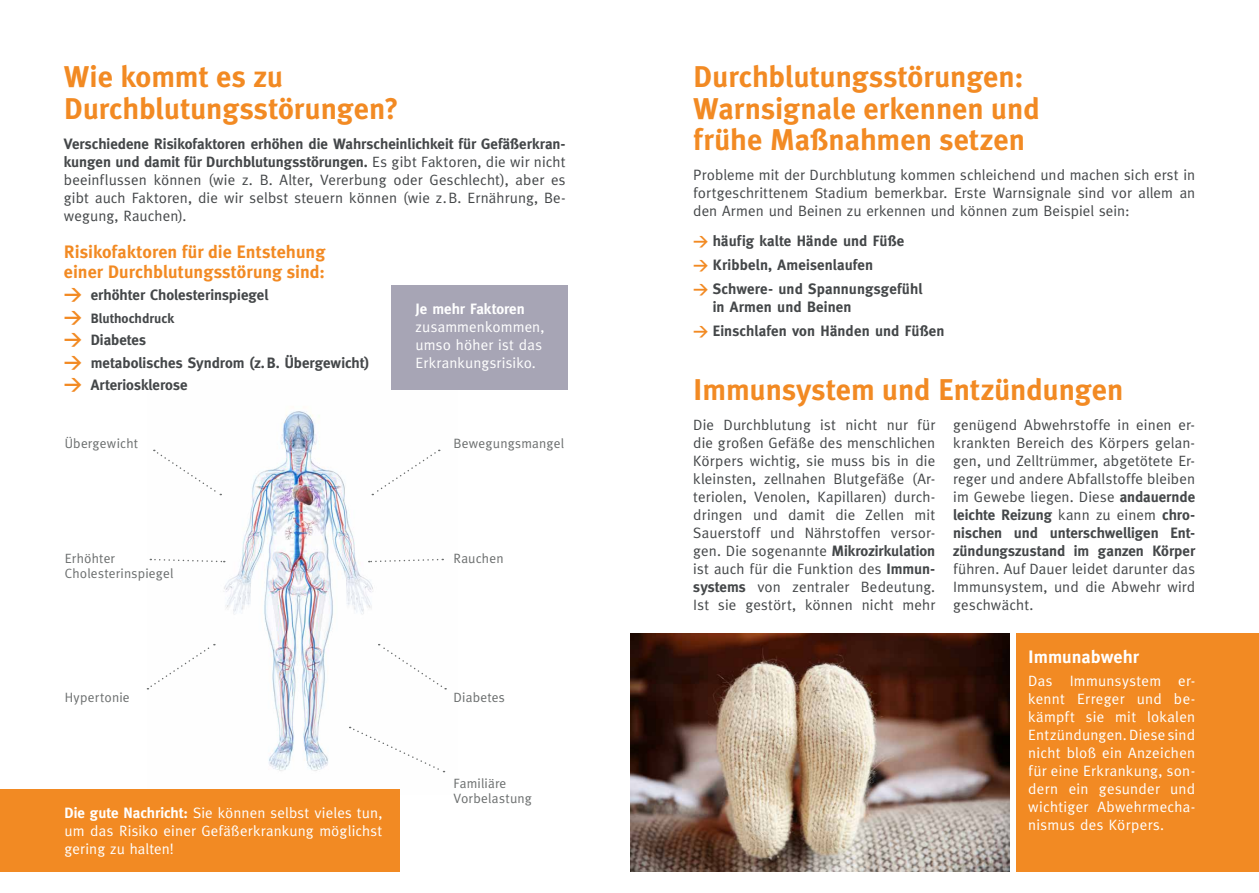
<style>
.page{position:relative;width:1259px;height:893px;background:#fff}
.page>*{position:absolute;margin:0;border:0;box-sizing:border-box;transform-origin:0 0}
.t1{font:700 30px/31.5px "Meta Plus";color:#f28a23}
.t2{font:700 18px/19.5px "Meta Plus";color:#f28a23}
.t3{font:700 18px "Meta Plus";color:#fff}
.t4{font:15px/18px "Meta";letter-spacing:.01em;color:#444749;text-align:justify}
.t5{font:15px/18px "Meta";letter-spacing:.015em;color:#fff;text-align:justify}
.t6{font:700 15px/24px "Meta";letter-spacing:.005em;color:#444749}
.t7{font:700 15px "Meta";color:#fff}
.t8{font:13.5px/15px "Meta";letter-spacing:.015em;color:#6b6e6e}
.t9{font:700 13.5px "Meta";letter-spacing:.005em;color:#444749}
.s1{font-weight:700}
.s2{font-family:"DIN";font-size:18px;color:#f28a23}
.s3{font-family:"DIN";color:#f28a23}
</style>
<div class="page">
<img style="left:147px;top:411px;width:300px;height:362px">
<svg style="left:154px;top:450px;width:67px;height:45px"></svg>
<svg style="left:150px;top:558px;width:75px;height:5px"></svg>
<svg style="left:147px;top:644px;width:68px;height:45px"></svg>
<svg style="left:372px;top:450px;width:68px;height:45px"></svg>
<svg style="left:369px;top:558px;width:74px;height:5px"></svg>
<svg style="left:378px;top:644px;width:68px;height:45px"></svg>
<svg style="left:350px;top:727px;width:94px;height:46px"></svg>
<div style="left:391px;top:285px;width:177px;height:105px;background:#a7a5b5"></div>
<div style="left:1016px;top:634px;width:243px;height:238px;background:#f28a23"></div>
<img style="left:630px;top:634px;width:379px;height:238px">
<div style="left:0;top:789px;width:400px;height:83px;background:#f28a23"></div>
<h1 class="t1" style="left:64px;top:61px;width:336px">Wie kommt es zu<br>Durchblutungsstörungen?</h1>
<p class="t4" style="left:64px;top:134px;width:503px"><span class="s1">Verschiedene Risikofaktoren erhöhen die Wahrscheinlichkeit für Gefäßerkran&shy;kungen und damit für Durchblutungsstörungen.</span> Es gibt Faktoren, die wir nicht beeinflussen können (wie z. B. Alter, Vererbung oder Geschlecht), aber es gibt auch Faktoren, die wir selbst steuern können (wie z.B. Ernährung, Be&shy;wegung, Rauchen).</p>
<p class="t2" style="left:64px;top:242px;width:263px">Risikofaktoren für die Entstehung einer Durchblutungsstörung sind:</p>
<p class="t6" style="left:64px;top:283px;width:206px"><span class="s2">&gt;</span> erhöhter Cholesterinspiegel</p>
<p class="t9" style="left:64px;top:310px;width:112px"><span class="s2">&gt;</span> Bluthochdruck</p>
<p class="t6" style="left:64px;top:329px;width:307px;line-height:22.5px"><span class="s2">&gt;</span> Diabetes<br><span class="s2">&gt;</span> metabolisches Syndrom (z.B. Übergewicht) <span class="s2">&gt;</span> Arteriosklerose</p>
<p class="t7" style="left:415px;top:301px;width:111px">Je mehr Faktoren</p>
<p class="t5" style="left:415px;top:318px;width:130px;text-align:left">zusammenkommen, umso höher ist das<br>Erkrankungsrisiko.</p>
<p class="t8" style="left:65px;top:435px;width:75px">Übergewicht</p>
<p class="t8" style="left:453px;top:435px;width:112px">Bewegungsmangel</p>
<p class="t8" style="left:65px;top:551px;width:110px">Erhöhter<br>Cholesterinspiegel</p>
<p class="t8" style="left:453px;top:551px;width:51px">Rauchen</p>
<p class="t8" style="left:65px;top:689px;width:66px">Hypertonie</p>
<p class="t8" style="left:453px;top:689px;width:53px">Diabetes</p>
<p class="t5" style="left:65px;top:803px;width:319px"><span class="s1">Die gute Nachricht:</span> Sie können selbst vieles tun, um das Risiko einer Gefäßerkrankung möglichst gering zu halten!</p>
<p class="t8" style="left:453px;top:775px;width:80px">Familiäre<br>Vorbelastung</p>
<h1 class="t1" style="left:693px;top:61px;width:348px">Durchblutungsstörungen:<br>Warnsignale erkennen und frühe Maßnahmen setzen</h1>
<p class="t4" style="left:693px;top:166px;width:503px">Probleme mit der Durchblutung kommen schleichend und machen sich erst in fortgeschrittenem Stadium bemerkbar. Erste Warnsignale sind vor allem an den Armen und Beinen zu erkennen und können zum Beispiel sein:</p>
<p class="t6" style="left:693px;top:229px;width:231px"><span class="s3">&gt;</span> häufig kalte Hände und Füße <span class="s3">&gt;</span> Kribbeln, Ameisenlaufen<br><span class="s3">&gt;</span> Schwere- und Spannungsgefühl</p>
<p class="t6" style="left:693px;top:295px;width:253px;text-indent:20px">in Armen und Beinen<br><span class="s3">&gt;</span> Einschlafen von Händen und Füßen</p>
<h1 class="t1" style="left:693px;top:374px;width:431px">Immunsystem und Entzündungen</h1>
<p class="t4" style="left:693px;top:415px;width:243px">Die Durchblutung ist nicht nur für die großen Gefäße des menschlichen Körpers wichtig, sie muss bis in die kleinsten, zellnahen Blutgefäße (Ar&shy;teriolen, Venolen, Kapillaren) durch&shy;dringen und damit die Zellen mit Sauerstoff und Nährstoffen versor&shy;gen. Die sogenannte <span class="s1">Mikrozirkulation </span>ist auch für die Funktion des <span class="s1">Immun&shy;systems</span> von zentraler Bedeutung.<br>Ist sie gestört, können nicht mehr</p>
<p class="t4" style="left:953px;top:415px;width:243px">genügend Abwehrstoffe in einen er&shy;krankten Bereich des Körpers gelan&shy;gen, und Zelltrümmer, abgetötete Er&shy;reger und andere Abfallstoffe bleiben im Gewebe liegen. Diese <span class="s1">andauernde leichte Reizung</span> kann zu einem <span class="s1">chro&shy;nischen und unterschwelligen Ent&shy;zündungszustand im ganzen Körper</span></p>
<p class="t4" style="left:953px;top:559px;width:243px">führen. Auf Dauer leidet darunter das Immunsystem, und die Abwehr wird geschwächt.</p>
<p class="t3" style="left:1028px;top:646px;width:112px">Immunabwehr</p>
<p class="t5" style="left:1028px;top:672px;width:168px">Das Immunsystem er&shy;kennt Erreger und be&shy;kämpft sie mit lokalen Entzündungen. Diese sind nicht bloß ein Anzeichen für eine Erkrankung, son&shy;dern ein gesunder und wichtiger Abwehrmecha&shy;nismus des Körpers.</p>
</div>
